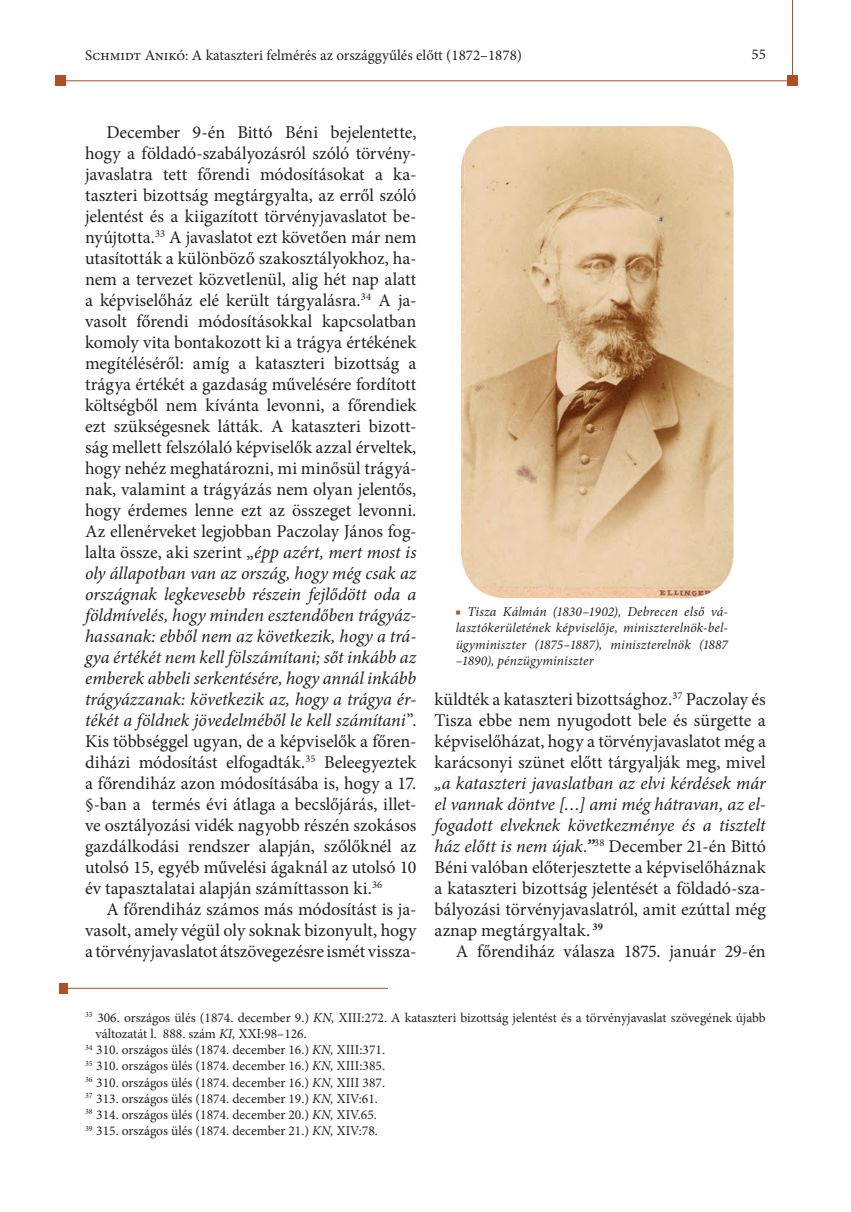
<style>
.page{position:relative;width:851px;height:1212px;background:#fff}
.page>*{position:absolute;margin:0;border:0;box-sizing:border-box;transform-origin:0 0}
.t1{font:18px/21px "Minion Pro";letter-spacing:-.01em;color:#231f20;text-align:justify}
.t2{font:15px "Minion Pro";color:#231f20}
.t3{font:13.5px "Minion Pro";color:#231f20}
.t4{font:italic 13.5px/16.5px "Minion Pro";letter-spacing:.005em;color:#231f20;text-align:justify}
.s1{color:#313232}
.s2{font-style:italic}
.s3{color:#ae4f25}
.s4{font-weight:700;font-style:italic}
</style>
<div class="page">
<hr style="left:59px;top:81px;width:733px;height:1px;background:#ae4f25">
<hr style="left:792px;top:0;width:1px;height:86px;background:#ae4f25">
<div style="left:55px;top:75px;width:11px;height:11px;background:#ae4f25"></div>
<div style="left:787px;top:76px;width:10px;height:10px;background:#ae4f25"></div>
<img style="left:461px;top:126px;width:272px;height:472px">
<hr style="left:59px;top:988px;width:329px;height:1px;background:#ae4f25">
<div style="left:59px;top:983px;width:9px;height:11px;background:#ae4f25"></div>
<p class="t2" style="left:85px;top:45px;width:438px">Schmidt Anikó: A kataszteri felmérés az országgyűlés előtt (1872–1878)</p>
<p class="t2" style="left:751px;top:45px;width:16px">55</p>
<p class="t1" style="left:85px;top:122px;width:333px;text-indent:21px">December 9-én Bittó Béni bejelentette, hogy a földadó-szabályozásról szóló törvény&shy;javaslatra tett főrendi módosításokat a ka&shy;taszteri bizottság megtárgyalta, az erről szóló jelentést és a kiigazított törvényjavaslatot be&shy;nyújtotta.<sup>33</sup> A javaslatot ezt követően már nem utasították a különböző szakosztályokhoz, ha&shy;nem a tervezet közvetlenül, alig hét nap alatt a képviselőház elé került tárgyalásra.<sup>34</sup> A ja&shy;vasolt főrendi módosításokkal kapcsolatban komoly vita bontakozott ki a trágya értékének megítéléséről: amíg a kataszteri bizottság a trágya értékét a gazdaság művelésére fordított költségből nem kívánta levonni, a főrendiek ezt szükségesnek látták<span class="s1">.</span> A kataszteri bizott&shy;ság mellett felszólaló képviselők azzal érveltek, hogy nehéz meghatározni, mi minősül trágyá&shy;nak, valamint a trágyázás nem olyan jelentős, hogy érdemes lenne ezt az összeget levonni.<br>Az ellenérveket legjobban Paczolay János fog&shy;lalta össze, aki szerint „<span class="s2">épp azért, mert most is oly állapotban van az ország, hogy még csak az országnak legkevesebb részein fejlődött oda a földmívelés, hogy minden esztendőben trágyáz&shy;hassanak: ebből nem az következik, hogy a trá&shy;gya értékét nem kell fölszámítani; sőt inkább az emberek abbeli serkentésére, hogy annál inkább trágyázzanak: következik az, hogy a trágya ér&shy;tékét a földnek jövedelméből le kell számítani</span>”.<br>Kis többséggel ugyan, de a képviselők a főren&shy;diházi módosítást elfogadták.<sup>35</sup> Beleegyeztek a főrendiház azon módosításába is, hogy a 17. §-ban a termés évi átlaga a becslőjárás, illet&shy;ve osztályozási vidék nagyobb részén szokásos gazdálkodási rendszer alapján, szőlőknél az utolsó 15, egyéb művelési ágaknál az utolsó 10 év tapasztalatai alapján számíttasson ki.<sup>36</sup></p>
<p class="t1" style="left:85px;top:899px;width:333px;text-indent:21px">A főrendiház számos más módosítást is ja&shy;vasolt, amely végül oly soknak bizonyult, hogy a törvényjavaslatot átszövegezésre ismét vissza-</p>
<p class="t4" style="left:455px;top:603px;width:274px"><span class="s3">■</span> Tisza Kálmán (1830–1902), Debrecen első vá&shy;lasztókerületének képviselője, miniszterelnök-bel&shy;ügyminiszter (1875–1887), miniszterelnök (1887 –1890), pénzügyminiszter</p>
<p class="t1" style="left:434px;top:689px;width:333px">küldték a kataszteri bizottsághoz.<sup>37</sup> Paczolay és Tisza ebbe nem nyugodott bele és sürgette a képviselőházat, hogy a törvényjavaslatot még a karácsonyi szünet előtt tárgyalják meg, mivel</p>
<p class="t1" style="left:434px;top:773px;width:333px"><span class="s2">„a kataszteri javaslatban az elvi kérdések már el vannak döntve […] ami még hátravan, az el&shy;fogadott elveknek következménye és a tisztelt ház előtt is nem újak.</span><span class="s4">”</span><sup>38</sup> December 21-én Bittó Béni valóban előterjesztette a képviselőháznak a kataszteri bizottság jelentését a földadó-sza&shy;bályozási törvényjavaslatról, amit ezúttal még aznap megtárgyaltak. <sup>39</sup></p>
<p class="t1" style="left:455px;top:941px;width:311px">A főrendiház válasza 1875. január 29-én</p>
<p class="t3" style="left:85px;top:1008px;width:682px"><sup>33</sup> 306. országos ülés (1874. december 9.) <span class="s2">KN,</span> XIII:272. A kataszteri bizottság jelentést és a törvényjavaslat szövegének újabb</p>
<p class="t3" style="left:96px;top:1024px;width:213px">változatát l. 888. szám <span class="s2">KI,</span> XXI:98–126.</p>
<p class="t3" style="left:85px;top:1041px;width:301px"><sup>34</sup> 310. országos ülés (1874. december 16.) <span class="s2">KN,</span> XIII:371.</p>
<p class="t3" style="left:85px;top:1057px;width:301px"><sup>35</sup> 310. országos ülés (1874. december 16.) <span class="s2">KN,</span> XIII:385.</p>
<p class="t3" style="left:85px;top:1073px;width:301px"><sup>36</sup> 310. országos ülés (1874. december 16.) <span class="s2">KN,</span> XIII 387.</p>
<p class="t3" style="left:85px;top:1089px;width:294px"><sup>37</sup> 313. országos ülés (1874. december 19.) <span class="s2">KN,</span> XIV:61.</p>
<p class="t3" style="left:85px;top:1105px;width:293px"><sup>38</sup> 314. országos ülés (1874. december 20.) <span class="s2">KN,</span> XIV.65.</p>
<p class="t3" style="left:85px;top:1122px;width:294px"><sup>39</sup> 315. országos ülés (1874. december 21.) <span class="s2">KN,</span> XIV:78.</p>
</div>
